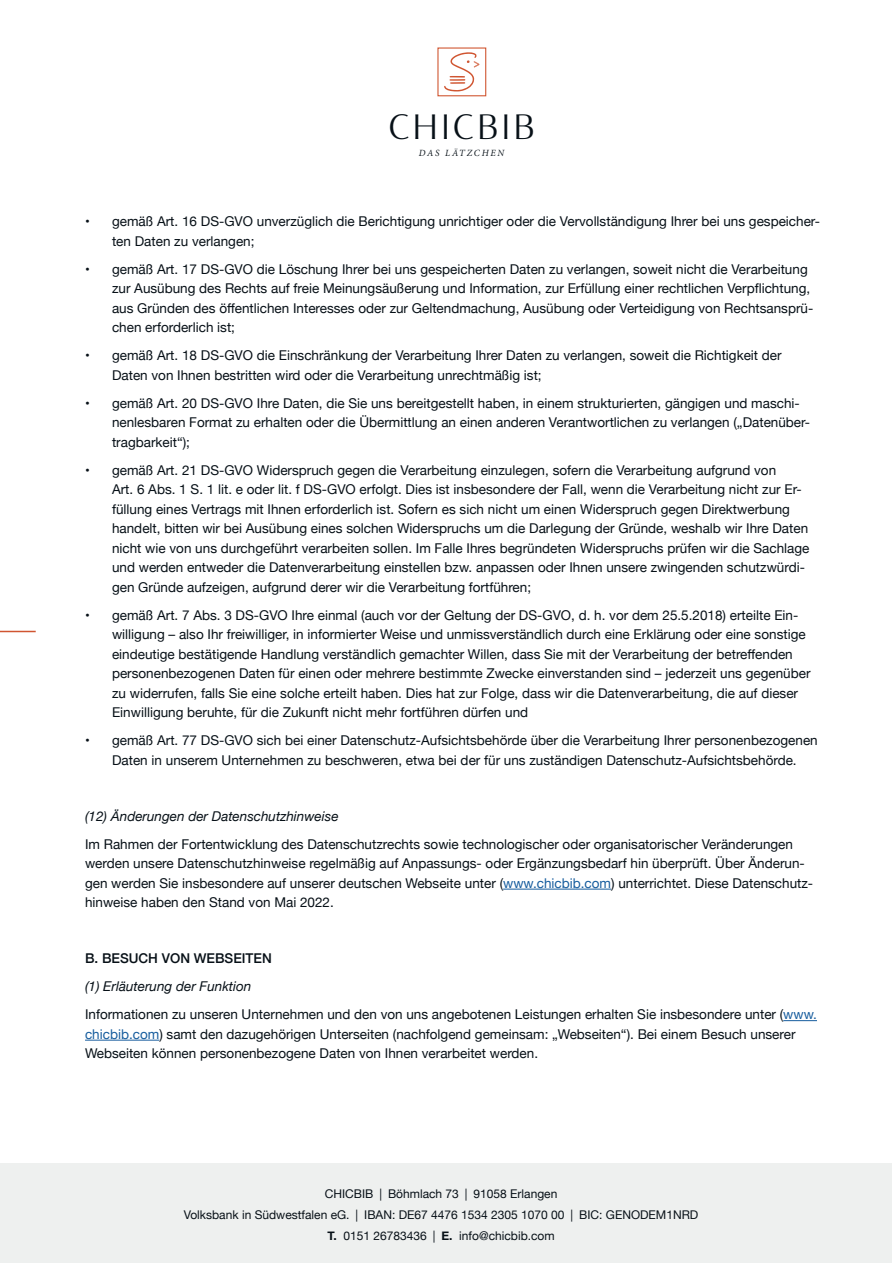
<style>
.page{position:relative;width:893px;height:1263px;background:#fff}
.page>*{position:absolute;margin:0;border:0;box-sizing:border-box;transform-origin:0 0}
.t1{font:36.3px "Ador Hairline";letter-spacing:.065em;color:#071017}
.t2{font:13.5px/19.5px "Helvetica Neue";color:#071017}
.t3{font:italic 13.5px "Helvetica Neue";color:#071017}
.t4{font:500 13.5px "Helvetica Neue";color:#071017}
.t5{font:12px/21px "Helvetica Neue";color:#071017;text-align:center}
.t6{font:italic 11.55px "Adobe Thai";letter-spacing:.15em;color:#071017}
.s1{color:#175d9e}
.s2{font-style:italic}
.s3{font-weight:700}
</style>
<div class="page">
<div style="left:0;top:1163px;width:891px;height:100px;background:#eef0ef"></div>
<div style="left:437px;top:47px;width:49px;height:49px;border:1px solid #d05531"></div>
<svg style="left:444px;top:52px;width:35px;height:39px"></svg>
<hr style="left:0;top:631px;width:36px;height:1px;background:#d05531">
<hr style="left:503px;top:889px;width:108px;height:1px;background:#175d9e">
<hr style="left:783px;top:1020px;width:34px;height:1px;background:#175d9e">
<hr style="left:85px;top:1040px;width:74px;height:1px;background:#175d9e">
<h1 class="t1" style="left:388px;top:100px;width:148px">CHICBIB</h1>
<p class="t6" style="left:419px;top:145px;width:87px">DAS LÄTZCHEN</p>
<p class="t2" style="left:112px;top:212px;width:709px;text-indent:-27px">• gemäß Art. 16 DS-GVO unverzüglich die Berichtigung unrichtiger oder die Vervollständigung Ihrer bei uns gespeicher&shy;ten Daten zu verlangen;</p>
<p class="t2" style="left:112px;top:260px;width:703px;text-indent:-27px">• gemäß Art. 17 DS-GVO die Löschung Ihrer bei uns gespeicherten Daten zu verlangen, soweit nicht die Verarbeitung zur Ausübung des Rechts auf freie Meinungsäußerung und Information, zur Erfüllung einer rechtlichen Verpflichtung, aus Gründen des öffentlichen Interesses oder zur Geltendmachung, Ausübung oder Verteidigung von Rechtsansprü&shy;chen erforderlich ist;</p>
<p class="t2" style="left:112px;top:346px;width:671px;text-indent:-27px">• gemäß Art. 18 DS-GVO die Einschränkung der Verarbeitung Ihrer Daten zu verlangen, soweit die Richtigkeit der<br>Daten von Ihnen bestritten wird oder die Verarbeitung unrechtmäßig ist;</p>
<p class="t2" style="left:112px;top:394px;width:700px;text-indent:-27px">• gemäß Art. 20 DS-GVO Ihre Daten, die Sie uns bereitgestellt haben, in einem strukturierten, gängigen und maschi&shy;nenlesbaren Format zu erhalten oder die Übermittlung an einen anderen Verantwortlichen zu verlangen („Datenüber&shy;tragbarkeit“);</p>
<p class="t2" style="left:112px;top:461px;width:699px;text-indent:-27px">• gemäß Art. 21 DS-GVO Widerspruch gegen die Verarbeitung einzulegen, sofern die Verarbeitung aufgrund von<br>Art. 6 Abs. 1 S. 1 lit. e oder lit. f DS-GVO erfolgt. Dies ist insbesondere der Fall, wenn die Verarbeitung nicht zur Er&shy;füllung eines Vertrags mit Ihnen erforderlich ist. Sofern es sich nicht um einen Widerspruch gegen Direktwerbung handelt, bitten wir bei Ausübung eines solchen Widerspruchs um die Darlegung der Gründe, weshalb wir Ihre Daten nicht wie von uns durchgeführt verarbeiten sollen. Im Falle Ihres begründeten Widerspruchs prüfen wir die Sachlage und werden entweder die Datenverarbeitung einstellen bzw. anpassen oder Ihnen unsere zwingenden schutzwürdi&shy;gen Gründe aufzeigen, aufgrund derer wir die Verarbeitung fortführen;</p>
<p class="t2" style="left:112px;top:606px;width:700px;text-indent:-27px">• gemäß Art. 7 Abs. 3 DS-GVO Ihre einmal (auch vor der Geltung der DS-GVO, d. h. vor dem 25.5.2018) erteilte Ein&shy;willigung – also Ihr freiwilliger, in informierter Weise und unmissverständlich durch eine Erklärung oder eine sonstige eindeutige bestätigende Handlung verständlich gemachter Willen, dass Sie mit der Verarbeitung der betreffenden personenbezogenen Daten für einen oder mehrere bestimmte Zwecke einverstanden sind – jederzeit uns gegenüber zu widerrufen, falls Sie eine solche erteilt haben. Dies hat zur Folge, dass wir die Datenverarbeitung, die auf dieser Einwilligung beruhte, für die Zukunft nicht mehr fortführen dürfen und</p>
<p class="t2" style="left:85px;top:731px;width:734px;text-align:center">• gemäß Art. 77 DS-GVO sich bei einer Datenschutz-Aufsichtsbehörde über die Verarbeitung Ihrer personenbezogenen<br>Daten in unserem Unternehmen zu beschweren, etwa bei der für uns zuständigen Datenschutz-Aufsichtsbehörde.</p>
<p class="t3" style="left:85px;top:806px;width:255px">(12) Änderungen der Datenschutzhinweise</p>
<p class="t2" style="left:85px;top:835px;width:730px">Im Rahmen der Fortentwicklung des Datenschutzrechts sowie technologischer oder organisatorischer Veränderungen werden unsere Datenschutzhinweise regelmäßig auf Anpassungs- oder Ergänzungsbedarf hin überprüft. Über Änderun&shy;gen werden Sie insbesondere auf unserer deutschen Webseite unter (<span class="s1">www.chicbib.com</span>) unterrichtet. Diese Datenschutz&shy;hinweise haben den Stand von Mai 2022.</p>
<p class="t4" style="left:85px;top:947px;width:188px">B. BESUCH VON WEBSEITEN</p>
<p class="t2" style="left:85px;top:973px;width:733px;line-height:28px"><span class="s2">(1) Erläuterung der Funktion<br></span>Informationen zu unseren Unternehmen und den von uns angebotenen Leistungen erhalten Sie insbesondere unter (<span class="s1">www.</span></p>
<p class="t2" style="left:85px;top:1025px;width:712px"><span class="s1">chicbib.com</span>) samt den dazugehörigen Unterseiten (nachfolgend gemeinsam: „Webseiten“). Bei einem Besuch unserer<br>Webseiten können personenbezogene Daten von Ihnen verarbeitet werden.</p>
<p class="t5" style="left:184px;top:1184px;width:516px">CHICBIB | Böhmlach 73 | 91058 Erlangen<br>Volksbank in Südwestfalen eG. | IBAN: DE67 4476 1534 2305 1070 00 | BIC: GENODEM1NRD<br><span class="s3">T.</span> 0151 26783436 | <span class="s3">E.</span> info@chicbib.com</p>
</div>
